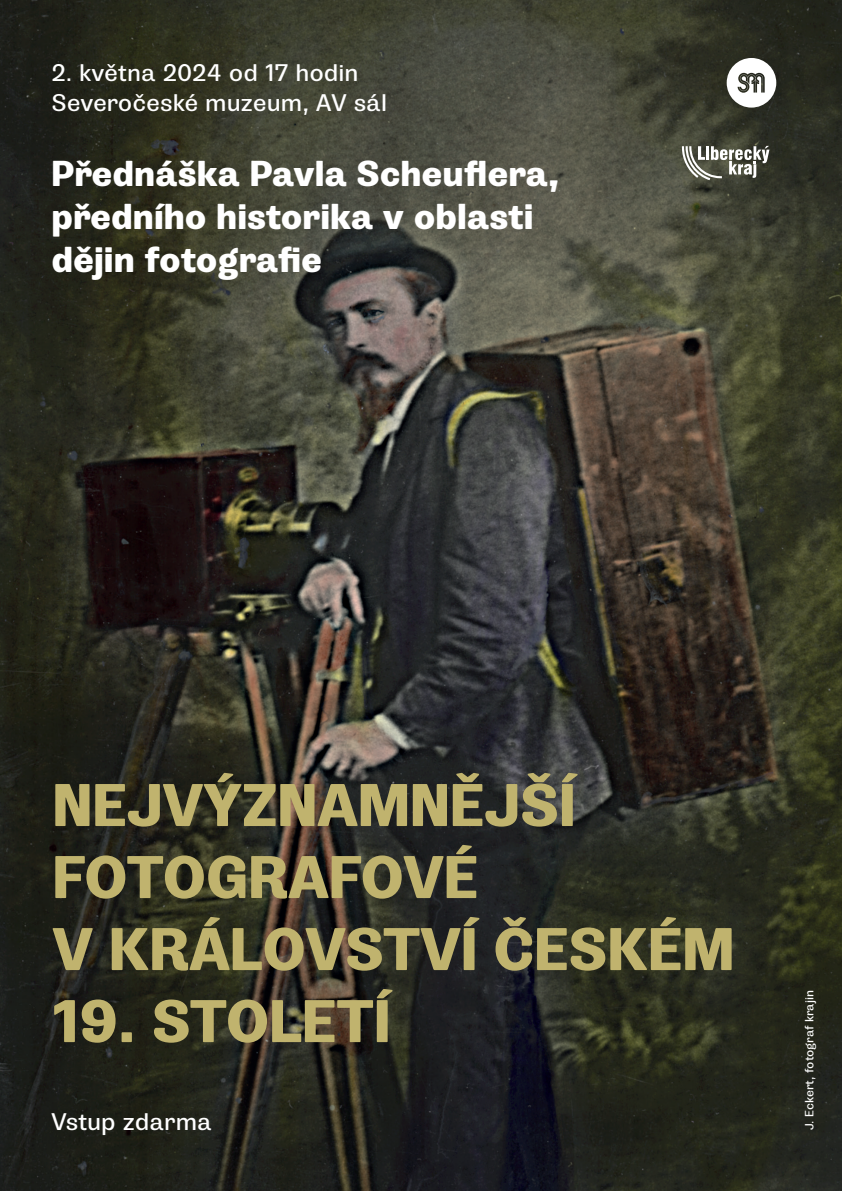
<style>
.page{position:relative;width:842px;height:1191px;background:#fff}
.page>*{position:absolute;margin:0;border:0;box-sizing:border-box;transform-origin:0 0}
.t1{font:700 60px/72px "Trivia Grotesk R3";color:#c0b36e}
.t2{font:700 36px/43.2px "Trivia Grotesk R3";color:#fff}
.t3{font:24px "Trivia Grotesk R3";color:#fff}
.t4{font:12px "Trivia Grotesk R3";color:#fff}
</style>
<div class="page">
<img style="left:0;top:0;width:842px;height:1191px">
<svg style="left:727px;top:58px;width:49px;height:50px"></svg>
<svg style="left:682px;top:146px;width:87px;height:34px"></svg>
<p class="t3" style="left:51px;top:60px;width:309px">2. května 2024 od 17 hodin</p>
<p class="t3" style="left:51px;top:90px;width:337px">Severočeské muzeum, AV sál</p>
<p class="t2" style="left:51px;top:152px;width:510px">Přednáška Pavla Scheuflera, předního historika v oblasti dějin fotografie</p>
<p class="t1" style="left:52px;top:769px;width:683px">NEJVÝZNAMNĚJŠÍ<br>FOTOGRAFOVÉ<br>V KRÁLOVSTVÍ ČESKÉM</p>
<p class="t1" style="left:52px;top:985px;width:340px">19. STOLETÍ</p>
<p class="t3" style="left:51px;top:1108px;width:162px">Vstup zdarma</p>
<p class="t4" style="left:803px;top:1130px;width:141px;rotate:-90deg">J. Eckert, fotograf krajin</p>
</div>
